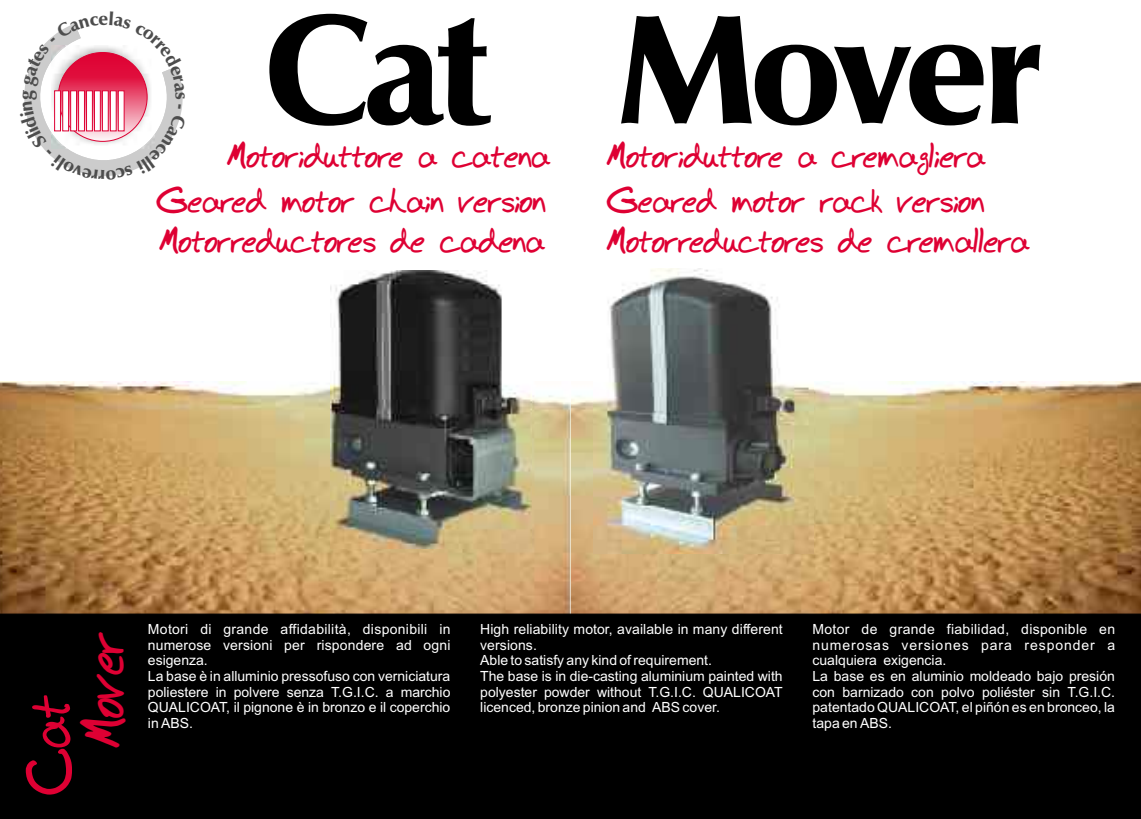
<style>
.page{position:relative;width:1141px;height:819px;background:#fff}
.page>*{position:absolute;margin:0;border:0;box-sizing:border-box;transform-origin:0 0}
.t1{font:157.5px "Zapf Humnst Ult BT";letter-spacing:-.04em;color:#000}
.t2{font:56px "Bud Hand";color:#de0033;scale:.93 1}
.t3{font:52.5px "Bud Hand";color:#de0033;scale:.93 1}
.t4{font:31.5px/45.1px "Bud Hand";color:#de0033;text-align:right}
.t5{font:14px/15.6px "Arial";color:#fff}
</style>
<div class="page">
<img style="left:0;top:382px;width:1141px;height:232px">
<div style="left:0;top:614px;width:1141px;height:205px;background:#000"></div>
<img style="left:331px;top:271px;width:201px;height:277px">
<img style="left:593px;top:268px;width:220px;height:285px">
<svg style="left:24px;top:23px;width:159px;height:153px"></svg>
<h1 class="t1" style="left:265px;top:4px;width:779px">Cat Mover</h1>
<h3 class="t4" style="left:156px;top:136px;width:395px">Motoriduttore a catena<br>Geared motor chain version</h3>
<h3 class="t4" style="left:159px;top:221px;width:387px">Motorreductores de cadena</h3>
<h3 class="t4" style="left:607px;top:136px;width:380px;text-align:left">Motoriduttore a cremagliera<br>Geared motor rack version</h3>
<h3 class="t4" style="left:607px;top:221px;width:424px">Motorreductores de cremallera</h3>
<h3 class="t3" style="left:83px;top:748px;width:127px;rotate:-90deg">Mover</h3>
<h2 class="t2" style="left:27px;top:795px;width:109px;rotate:-90deg">Cat</h2>
<p class="t5" style="left:148px;top:623px;width:304px">Motori di grande affidabilità, disponibili in numerose versioni per rispondere ad ogni esigenza.<br>La base è in alluminio pressofuso con verniciatura poliestere in polvere senza T.G.I.C. a marchio QUALICOAT, il pignone è in bronzo e il coperchio in ABS.</p>
<p class="t5" style="left:480px;top:623px;width:304px">High reliability motor, available in many different versions.<br>Able to satisfy any kind of requirement.<br>The base is in die-casting aluminium painted with polyester powder without T.G.I.C. QUALICOAT licenced, bronze pinion and ABS cover.</p>
<p class="t5" style="left:813px;top:623px;width:304px">Motor de grande fiabilidad, disponible en numerosas versiones para responder a cualquiera exigencia.<br>La base es en aluminio moldeado bajo presión con barnizado con polvo poliéster sin T.G.I.C. patentado QUALICOAT, el piñón es en bronceo, la tapa en ABS.</p>
</div>
